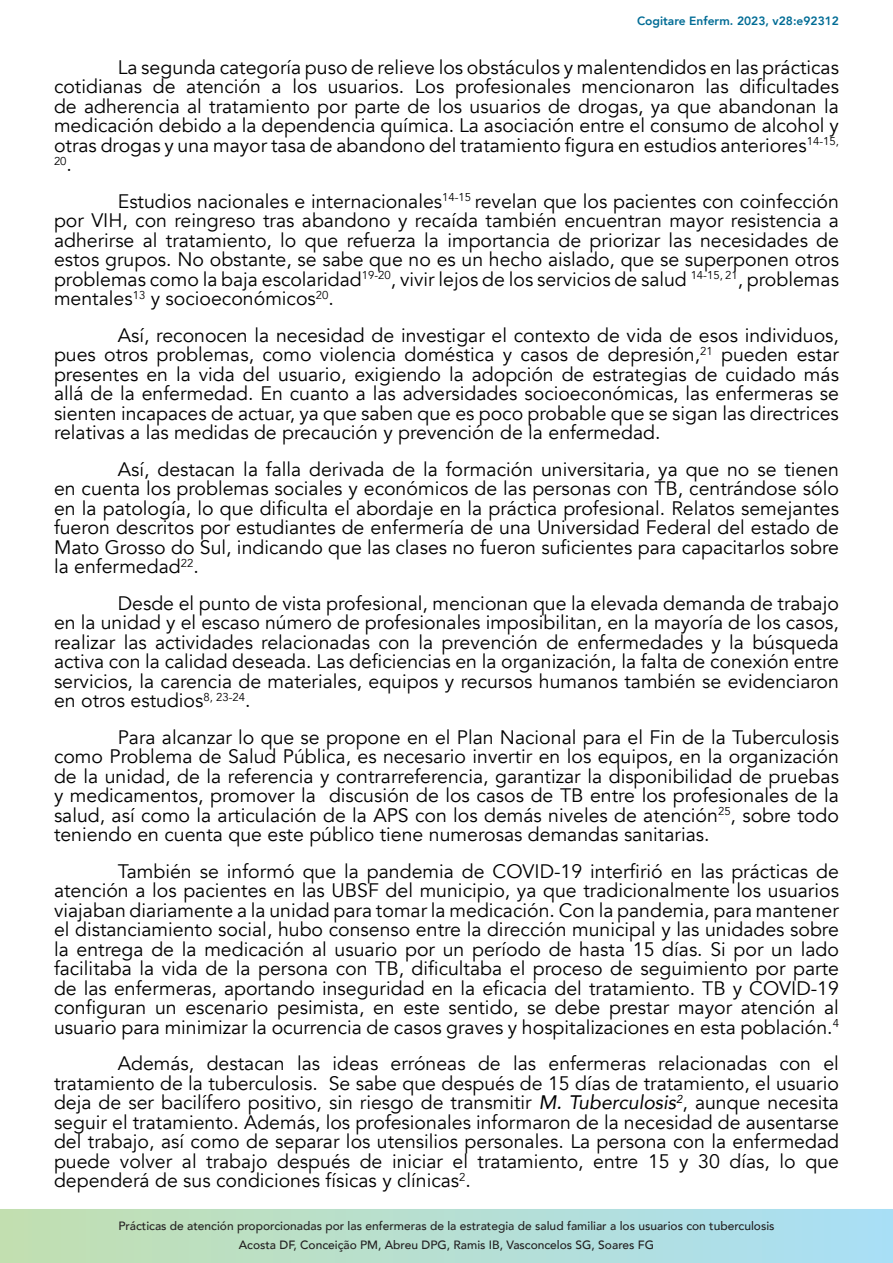
<style>
.page{position:relative;width:893px;height:1263px;background:#fff}
.page>*{position:absolute;margin:0;border:0;box-sizing:border-box;transform-origin:0 0}
.t1{font:19.5px/19.5px "Avenir";color:#000001;text-align:justify}
.t2{font:500 12px/18.6px "Avenir";color:#231f20;text-align:center}
.t3{font:800 12px "Avenir";color:#006c95}
.t4{font:11.4px "Avenir";color:#000001}
.s1{font-size:19.5px}
.s2{font-style:italic}
</style>
<div class="page">
<svg style="left:0;top:1209px;width:893px;height:54px;background:#b6dfd2"></svg>
<p class="t3" style="left:637px;top:10px;width:203px">Cogitare Enferm. 2023, v28:e92312</p>
<p class="t1" style="left:54px;top:57px;width:786px;text-indent:64px">La segunda categoría puso de relieve los obstáculos y malentendidos en las prácticas cotidianas de atención a los usuarios. Los profesionales mencionaron las dificultades de adherencia al tratamiento por parte de los usuarios de drogas, ya que abandonan la medicación debido a la dependencia química. La asociación entre el consumo de alcohol y otras drogas y una mayor tasa de abandono del tratamiento figura en estudios anteriores<sup>14-15,</sup></p>
<p class="t4" style="left:54px;top:154px;width:20px">20<span class="s1">.</span></p>
<p class="t1" style="left:54px;top:191px;width:787px;text-indent:64px">Estudios nacionales e internacionales<sup>14-15</sup> revelan que los pacientes con coinfección por VIH, con reingreso tras abandono y recaída también encuentran mayor resistencia a adherirse al tratamiento, lo que refuerza la importancia de priorizar las necesidades de estos grupos. No obstante, se sabe que no es un hecho aislado, que se superponen otros problemas como la baja escolaridad<sup>19-20</sup>, vivir lejos de los servicios de salud <sup>14-15,</sup> <sup>21</sup>, problemas mentales<sup>13</sup> y socioeconómicos<sup>20</sup>.</p>
<p class="t1" style="left:54px;top:325px;width:786px;text-indent:64px">Así, reconocen la necesidad de investigar el contexto de vida de esos individuos, pues otros problemas, como violencia doméstica y casos de depresión,<sup>21</sup> pueden estar presentes en la vida del usuario, exigiendo la adopción de estrategias de cuidado más allá de la enfermedad. En cuanto a las adversidades socioeconómicas, las enfermeras se sienten incapaces de actuar, ya que saben que es poco probable que se sigan las directrices relativas a las medidas de precaución y prevención de la enfermedad.</p>
<p class="t1" style="left:54px;top:459px;width:786px;text-indent:64px">Así, destacan la falla derivada de la formación universitaria, ya que no se tienen en cuenta los problemas sociales y económicos de las personas con TB, centrándose sólo en la patología, lo que dificulta el abordaje en la práctica profesional. Relatos semejantes fueron descritos por estudiantes de enfermería de una Universidad Federal del estado de Mato Grosso do Sul, indicando que las clases no fueron suficientes para capacitarlos sobre la enfermedad<sup>22</sup>.</p>
<p class="t1" style="left:54px;top:593px;width:786px;text-indent:64px">Desde el punto de vista profesional, mencionan que la elevada demanda de trabajo en la unidad y el escaso número de profesionales imposibilitan, en la mayoría de los casos, realizar las actividades relacionadas con la prevención de enfermedades y la búsqueda activa con la calidad deseada. Las deficiencias en la organización, la falta de conexión entre servicios, la carencia de materiales, equipos y recursos humanos también se evidenciaron en otros estudios<sup>8,</sup> <sup>23-24</sup>.</p>
<p class="t1" style="left:54px;top:727px;width:786px;text-indent:64px">Para alcanzar lo que se propone en el Plan Nacional para el Fin de la Tuberculosis como Problema de Salud Pública, es necesario invertir en los equipos, en la organización de la unidad, de la referencia y contrarreferencia, garantizar la disponibilidad de pruebas y medicamentos, promover la discusión de los casos de TB entre los profesionales de la salud, así como la articulación de la APS con los demás niveles de atención<sup>25</sup>, sobre todo teniendo en cuenta que este público tiene numerosas demandas sanitarias.</p>
<p class="t1" style="left:54px;top:861px;width:786px;text-indent:64px">También se informó que la pandemia de COVID-19 interfirió en las prácticas de atención a los pacientes en las UBSF del municipio, ya que tradicionalmente los usuarios viajaban diariamente a la unidad para tomar la medicación. Con la pandemia, para mantener el distanciamiento social, hubo consenso entre la dirección municipal y las unidades sobre la entrega de la medicación al usuario por un período de hasta 15 días. Si por un lado facilitaba la vida de la persona con TB, dificultaba el proceso de seguimiento por parte de las enfermeras, aportando inseguridad en la eficacia del tratamiento. TB y COVID-19 configuran un escenario pesimista, en este sentido, se debe prestar mayor atención al usuario para minimizar la ocurrencia de casos graves y hospitalizaciones en esta población.<sup>4</sup></p>
<p class="t1" style="left:54px;top:1054px;width:787px;text-indent:64px">Además, destacan las ideas erróneas de las enfermeras relacionadas con el tratamiento de la tuberculosis. Se sabe que después de 15 días de tratamiento, el usuario deja de ser bacilífero positivo, sin riesgo de transmitir <span class="s2">M. Tuberculosis</span><sup>2</sup>, aunque necesita seguir el tratamiento. Además, los profesionales informaron de la necesidad de ausentarse del trabajo, así como de separar los utensilios personales. La persona con la enfermedad puede volver al trabajo después de iniciar el tratamiento, entre 15 y 30 días, lo que dependerá de sus condiciones físicas y clínicas<sup>2</sup>.</p>
<p class="t2" style="left:118px;top:1216px;width:658px">Prácticas de atención proporcionadas por las enfermeras de la estrategia de salud familiar a los usuarios con tuberculosis<br>Acosta DF, Conceição PM, Abreu DPG, Ramis IB, Vasconcelos SG, Soares FG</p>
</div>
